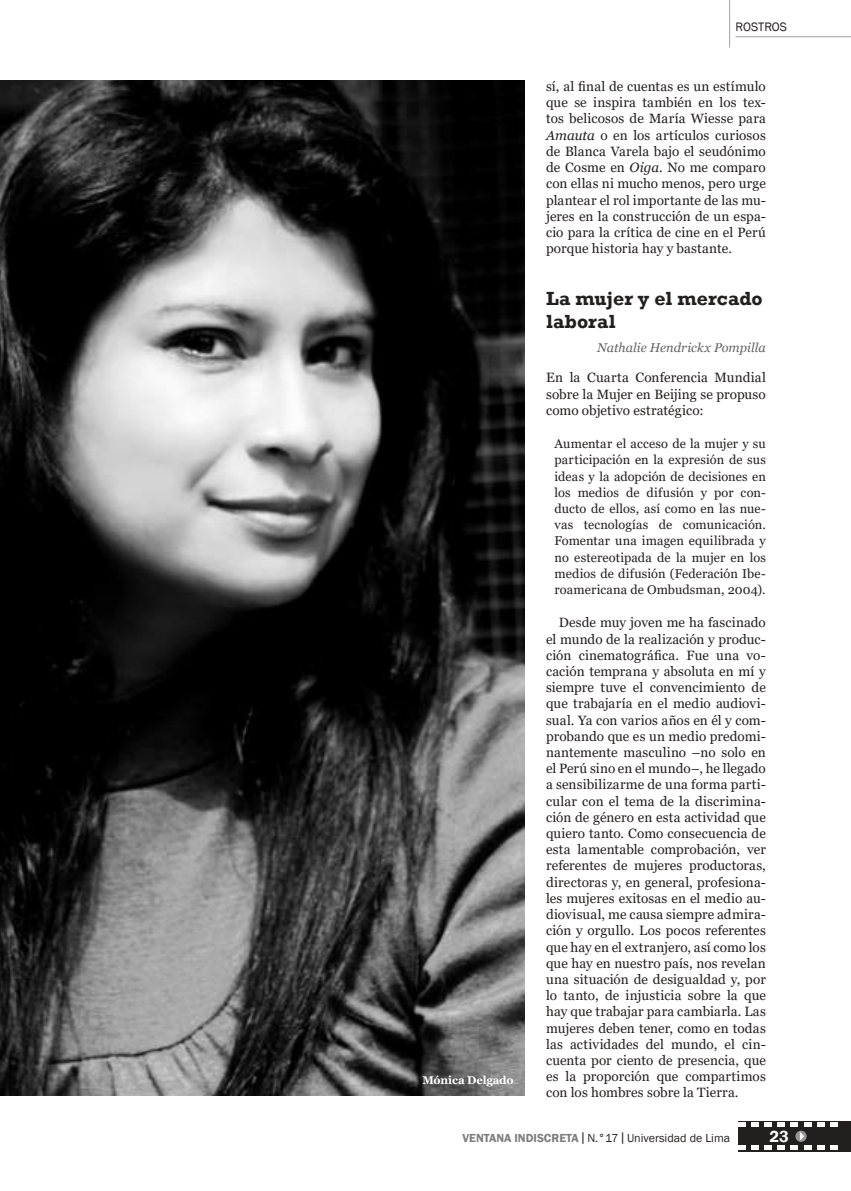
<style>
.page{position:relative;width:851px;height:1191px;background:#fff}
.page>*{position:absolute;margin:0;border:0;box-sizing:border-box;transform-origin:0 0}
.t1{font:700 19.5px/22.5px "Rockwell";letter-spacing:.005em;color:#241f1f}
.t2{font:600 16.5px "Franklin Gothic";color:#fff}
.t3{font:13.5px/16.2px "Georgia";letter-spacing:.005em;color:#241f1f;text-align:justify}
.t4{font:12.75px/16.2px "Georgia";letter-spacing:.005em;color:#241f1f;text-align:justify}
.t5{font:italic 12.75px "Georgia";letter-spacing:.005em;color:#656365}
.t6{font:12.6px "Franklin Gothic";letter-spacing:-.005em;color:#241f1f}
.t7{font:12px "Franklin Gothic";color:#241f1f}
.t8{font:700 11.25px "Georgia";letter-spacing:-.015em;color:#fff}
.s1{font-style:italic}
.s2{font-weight:600;color:#7d7c7e}
.s3{font-size:9.6px}
</style>
<div class="page">
<hr style="left:735px;top:36px;width:115px;height:1px;background:#aaaaac">
<hr style="left:729px;top:0;width:1px;height:48px;background:#aaaaac">
<div style="left:738px;top:1120px;width:112px;height:31px;background:#241f1f"></div>
<svg style="left:738px;top:1122px;width:7px;height:5px"></svg>
<svg style="left:751px;top:1122px;width:7px;height:5px"></svg>
<svg style="left:764px;top:1122px;width:7px;height:5px"></svg>
<svg style="left:777px;top:1122px;width:7px;height:5px"></svg>
<svg style="left:817px;top:1122px;width:7px;height:5px"></svg>
<svg style="left:830px;top:1122px;width:7px;height:5px"></svg>
<svg style="left:738px;top:1145px;width:7px;height:5px"></svg>
<svg style="left:751px;top:1145px;width:7px;height:5px"></svg>
<svg style="left:764px;top:1145px;width:7px;height:5px"></svg>
<svg style="left:777px;top:1145px;width:7px;height:5px"></svg>
<svg style="left:790px;top:1122px;width:21px;height:28px"></svg>
<svg style="left:817px;top:1145px;width:7px;height:5px"></svg>
<svg style="left:830px;top:1145px;width:7px;height:5px"></svg>
<img style="left:0;top:81px;width:524px;height:1014px">
<p class="t8" style="left:422px;top:1072px;width:93px">Mónica Delgado</p>
<p class="t6" style="left:735px;top:19px;width:53px">ROSTROS</p>
<p class="t3" style="left:546px;top:79px;width:221px">sí, al final de cuentas es un estímulo que se inspira también en los tex&shy;tos belicosos de María Wiesse para <span class="s1">Amauta</span> o en los artículos curiosos de Blanca Varela bajo el seudónimo de Cosme en <span class="s1">Oiga</span>. No me comparo con ellas ni mucho menos, pero urge plantear el rol importante de las mu&shy;jeres en la construcción de un espa&shy;cio para la crítica de cine en el Perú porque historia hay y bastante.</p>
<h1 class="t1" style="left:546px;top:288px;width:218px">La mujer y el mercado laboral</h1>
<p class="t5" style="left:597px;top:339px;width:170px">Nathalie Hendrickx Pompilla</p>
<p class="t3" style="left:546px;top:370px;width:221px">En la Cuarta Conferencia Mundial sobre la Mujer en Beijing se propuso como objetivo estratégico:</p>
<p class="t4" style="left:554px;top:436px;width:213px">Aumentar el acceso de la mujer y su participación en la expresión de sus ideas y la adopción de decisiones en los medios de difusión y por con&shy;ducto de ellos, así como en las nue&shy;vas tecnologías de comunicación.<br>Fomentar una imagen equilibrada y no estereotipada de la mujer en los medios de difusión (Federación Ibe&shy;roamericana de Ombudsman, 2004).</p>
<p class="t3" style="left:546px;top:615px;width:221px;text-indent:13px">Desde muy joven me ha fascinado el mundo de la realización y produc&shy;ción cinematográfica. Fue una vo&shy;cación temprana y absoluta en mí y siempre tuve el convencimiento de que trabajaría en el medio audiovi&shy;sual. Ya con varios años en él y com&shy;probando que es un medio predomi&shy;nantemente masculino –no solo en el Perú sino en el mundo–, he llegado a sensibilizarme de una forma parti&shy;cular con el tema de la discrimina&shy;ción de género en esta actividad que quiero tanto. Como consecuencia de esta lamentable comprobación, ver referentes de mujeres productoras, directoras y, en general, profesiona&shy;les mujeres exitosas en el medio au&shy;diovisual, me causa siempre admira&shy;ción y orgullo. Los pocos referentes que hay en el extranjero, así como los que hay en nuestro país, nos revelan una situación de desigualdad y, por lo tanto, de injusticia sobre la que hay que trabajar para cambiarla. Las mujeres deben tener, como en todas las actividades del mundo, el cin&shy;cuenta por ciento de presencia, que es la proporción que compartimos con los hombres sobre la Tierra.</p>
<p class="t7" style="left:462px;top:1130px;width:269px"><span class="s2">VENTANA INDISCRETA</span><span class="s3">│</span>N.°17<span class="s3">│</span>Universidad de Lima</p>
<p class="t2" style="left:769px;top:1126px;width:21px">23</p>
</div>
